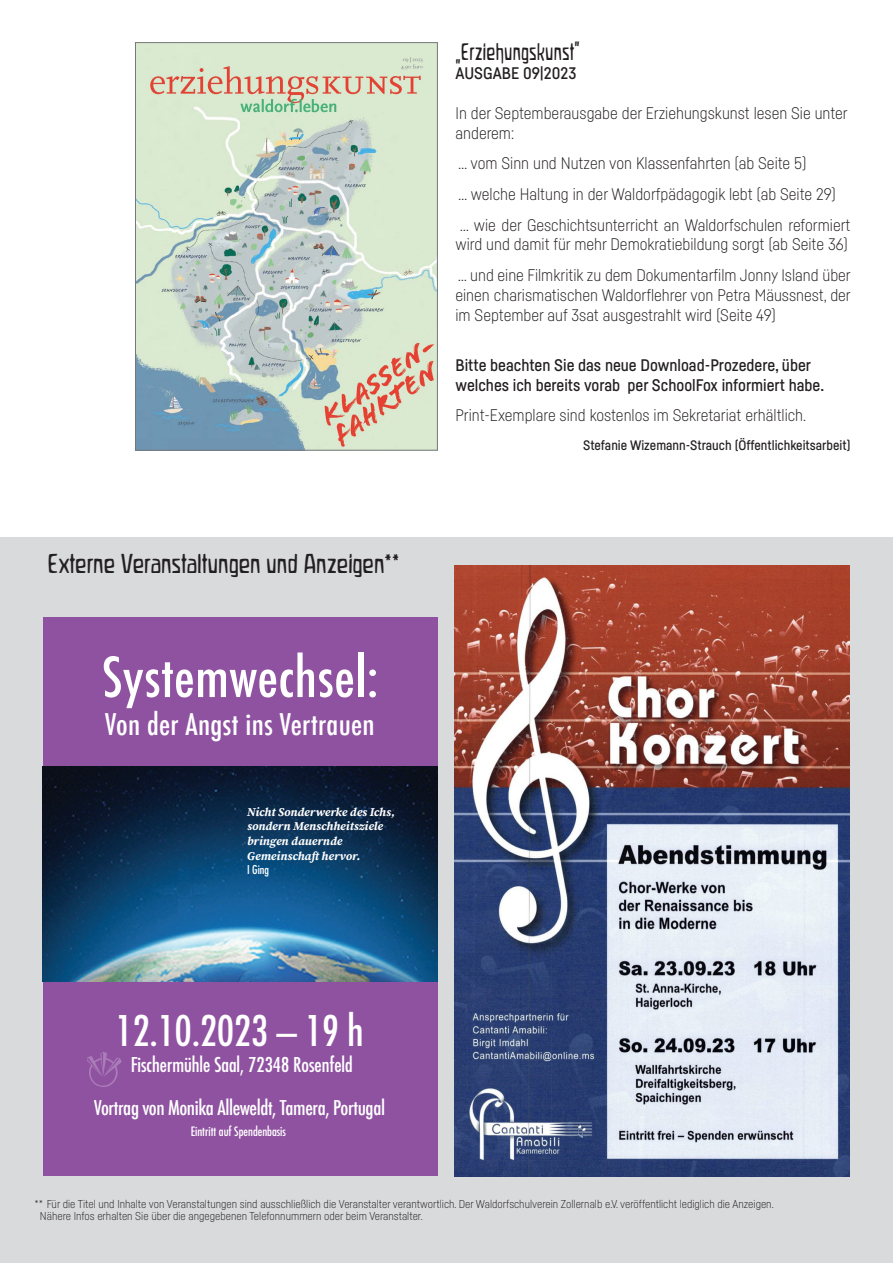
<style>
.page{position:relative;width:893px;height:1263px;background:#fff}
.page>*{position:absolute;margin:0;border:0;box-sizing:border-box;transform-origin:0 0}
.t1{font:500 condensed 53.7px "Futura";letter-spacing:.01em;color:#fff}
.t2{font:condensed 41.1px "Futura";color:#fff}
.t3{font:500 condensed 29.25px "Futura";letter-spacing:.01em;color:#fff}
.t4{font:24px "Waldorfschmal";color:#231f20;scale:1.12 1}
.FB_Überschrift{font:21px "Waldorfschmal";letter-spacing:.01em;color:#231f20}
.t5{font:500 condensed 19.95px "Futura";letter-spacing:-.02em;color:#fff}
.t6{font:condensed 19.95px "Futura";color:#fff}
.FB_Fließtext{font:300 16.5px/19.8px "Fabrikat";color:#231f20}
.FB_Fließtext-2{font:500 16.5px "Fabrikat";color:#231f20}
.FB_Überschrift-2{font:500 16.5px "Fabrikat";color:#231f20}
.FB_Absender{font:500 13.5px "Fabrikat";color:#231f20}
.t7{font:condensed 12.6px "Futura";color:#fff}
.t8{font:italic 700 12px/14.5px "Source Serif Pro";color:#fff}
.t9{font:300 11.25px "Fabrikat";color:#231f20}
.s1{font-family:"Futura";font-weight:400;font-style:normal;font-stretch:condensed}
</style>
<div class="page">
<div style="left:0;top:538px;width:893px;height:725px;background:#d9dadc"></div>
<div style="left:43px;top:617px;width:394px;height:558px;background:#8f52a1"></div>
<img style="left:43px;top:766px;width:394px;height:216px">
<svg style="left:87px;top:1052px;width:35px;height:35px"></svg>
<img style="left:454px;top:565px;width:395px;height:611px">
<img style="left:137px;top:45px;width:298px;height:403px">
<div style="left:135px;top:43px;width:302px;height:407px;border:1px solid #76787b"></div>
<p class="t4" style="left:48px;top:550px;width:316px">Externe Veranstaltungen und Anzeigen**</p>
<p class="t1" style="left:102px;top:643px;width:278px">Systemwechsel:</p>
<p class="t3" style="left:105px;top:705px;width:271px">Von der Angst ins Vertrauen</p>
<p class="t8" style="left:247px;top:805px;width:149px">Nicht Sonderwerke des Ichs, sondern Menschheitsziele bringen dauernde<br>Gemeinschaft hervor.<br><span class="s1">I Ging</span></p>
<p class="t2" style="left:116px;top:1005px;width:249px">12.10.2023 – 19 h</p>
<p class="t6" style="left:131px;top:1052px;width:224px">Fischermühle Saal, 72348 Rosenfeld</p>
<p class="t5" style="left:94px;top:1095px;width:292px">Vortrag von Monika Alleweldt, Tamera, Portugal</p>
<p class="t7" style="left:191px;top:1123px;width:97px">Eintritt auf Spendenbasis</p>
<p class="FB_Überschrift" style="left:455px;top:39px;width:125px">„Erziehungskunst“</p>
<p class="FB_Überschrift-2" style="left:455px;top:63px;width:122px">AUSGABE 09|2023</p>
<p class="FB_Fließtext" style="left:455px;top:103px;width:394px">In der Septemberausgabe der Erziehungskunst lesen Sie unter</p>
<p class="FB_Fließtext" style="left:455px;top:123px;width:61px">anderem:</p>
<p class="FB_Fließtext" style="left:459px;top:153px;width:350px">… vom Sinn und Nutzen von Klassenfahrten (ab Seite 5)</p>
<p class="FB_Fließtext" style="left:459px;top:184px;width:379px">… welche Haltung in der Waldorfpädagogik lebt (ab Seite 29)</p>
<p class="FB_Fließtext" style="left:455px;top:214px;width:396px">… wie der Geschichtsunterricht an Waldorfschulen reformiert wird und damit für mehr Demokratiebildung sorgt (ab Seite 36)</p>
<p class="FB_Fließtext" style="left:455px;top:265px;width:397px;text-align:justify">… und eine Filmkritik zu dem Dokumentarfilm Jonny Island über einen charismatischen Waldorflehrer von Petra Mäussnest, der im September auf 3sat ausgestrahlt wird (Seite 49)</p>
<p class="FB_Fließtext-2" style="left:455px;top:355px;width:357px">Bitte beachten Sie das neue Download-Prozedere, über</p>
<p class="FB_Fließtext-2" style="left:455px;top:375px;width:370px">welches ich bereits vorab per SchoolFox informiert habe.</p>
<p class="FB_Fließtext" style="left:455px;top:405px;width:352px">Print-Exemplare sind kostenlos im Sekretariat erhältlich.</p>
<p class="FB_Absender" style="left:583px;top:437px;width:269px">Stefanie Wizemann-Strauch (Öffentlichkeitsarbeit)</p>
<p class="t9" style="left:34px;top:1197px;width:741px">** Für die Titel und Inhalte von Veranstaltungen sind ausschließlich die Veranstalter verantwortlich. Der Waldorfschulverein Zollernalb e.V. veröffentlicht lediglich die Anzeigen.</p>
<p class="t9" style="left:40px;top:1209px;width:384px">Nähere Infos erhalten Sie über die angegebenen Telefonnummern oder beim Veranstalter.</p>
</div>
